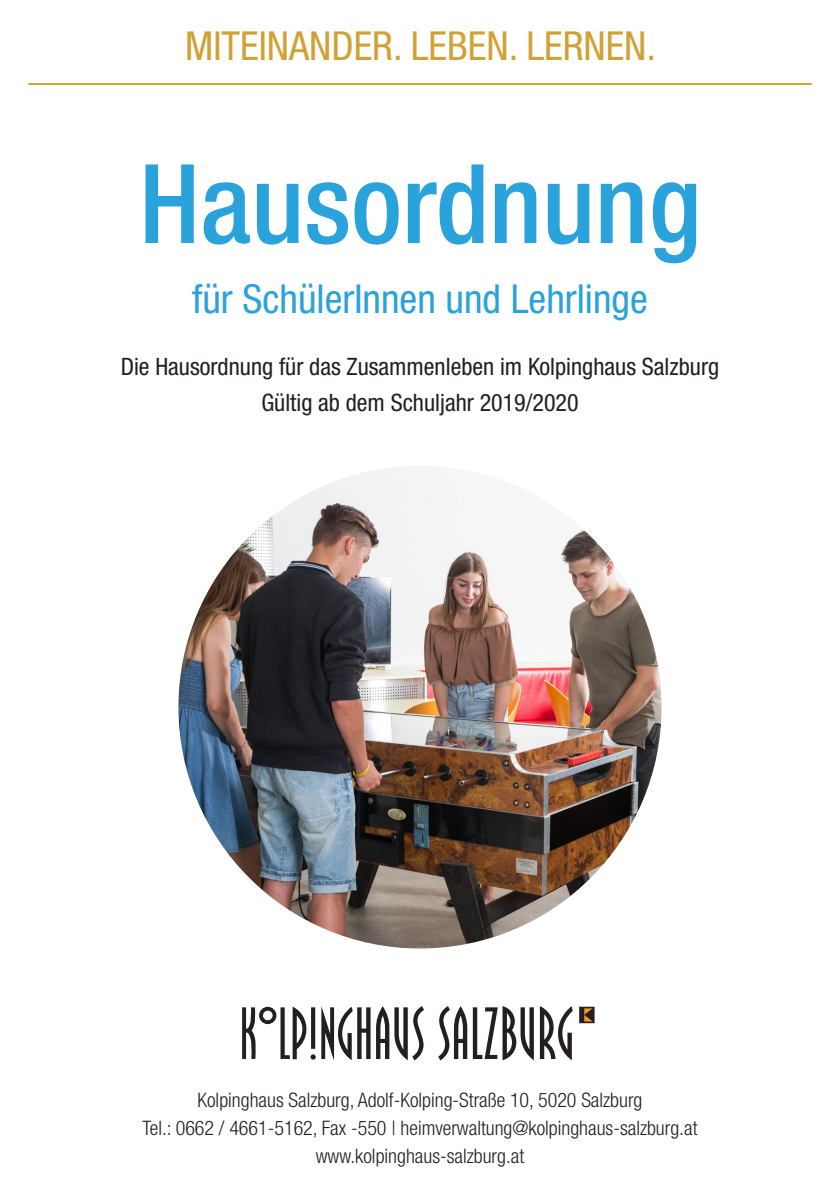
<style>
.page{position:relative;width:840px;height:1191px;background:#fff}
.page>*{position:absolute;margin:0;border:0;box-sizing:border-box;transform-origin:0 0}
.t1{font:500 condensed 110px "Helvetica Neue";color:#2aa2db}
.t2{font:condensed 40px "Helvetica Neue";color:#2aa2db}
.t3{font:condensed 40px "Helvetica Neue";color:#d1a134}
.t4{font:condensed 24px "Helvetica Neue";color:#231f20}
.t5{font:300 condensed 20px "Helvetica Neue";color:#231f20}
</style>
<div class="page">
<svg style="left:242px;top:1006px;width:73px;height:53px"></svg>
<div style="left:579px;top:1006px;width:15px;height:17px;border:2px solid #231f20"></div>
<svg style="left:579px;top:1007px;width:14px;height:15px"></svg>
<svg style="left:321px;top:1006px;width:49px;height:54px"></svg>
<svg style="left:376px;top:1006px;width:48px;height:54px"></svg>
<svg style="left:438px;top:1006px;width:95px;height:54px"></svg>
<svg style="left:539px;top:1006px;width:33px;height:54px"></svg>
<hr style="left:28px;top:83px;width:783px;height:2px;background:#d1a134">
<img style="left:178px;top:466px;width:483px;height:482px;border-radius:241px">
<p class="t3" style="left:185px;top:23px;width:472px">MITEINANDER. LEBEN. LERNEN.</p>
<p class="t1" style="left:139px;top:138px;width:563px">Hausordnung</p>
<p class="t2" style="left:192px;top:276px;width:457px">für SchülerInnen und Lehrlinge</p>
<p class="t4" style="left:121px;top:352px;width:599px">Die Hausordnung für das Zusammenleben im Kolpinghaus Salzburg</p>
<p class="t4" style="left:261px;top:388px;width:318px">Gültig ab dem Schuljahr 2019/2020</p>
<p class="t5" style="left:197px;top:1088px;width:446px">Kolpinghaus Salzburg, Adolf-Kolping-Straße 10, 5020 Salzburg</p>
<p class="t5" style="left:142px;top:1116px;width:556px">Tel.: 0662 / 4661-5162, Fax -550 | heimverwaltung@kolpinghaus-salzburg.at</p>
<p class="t5" style="left:315px;top:1144px;width:210px">www.kolpinghaus-salzburg.at</p>
</div>
